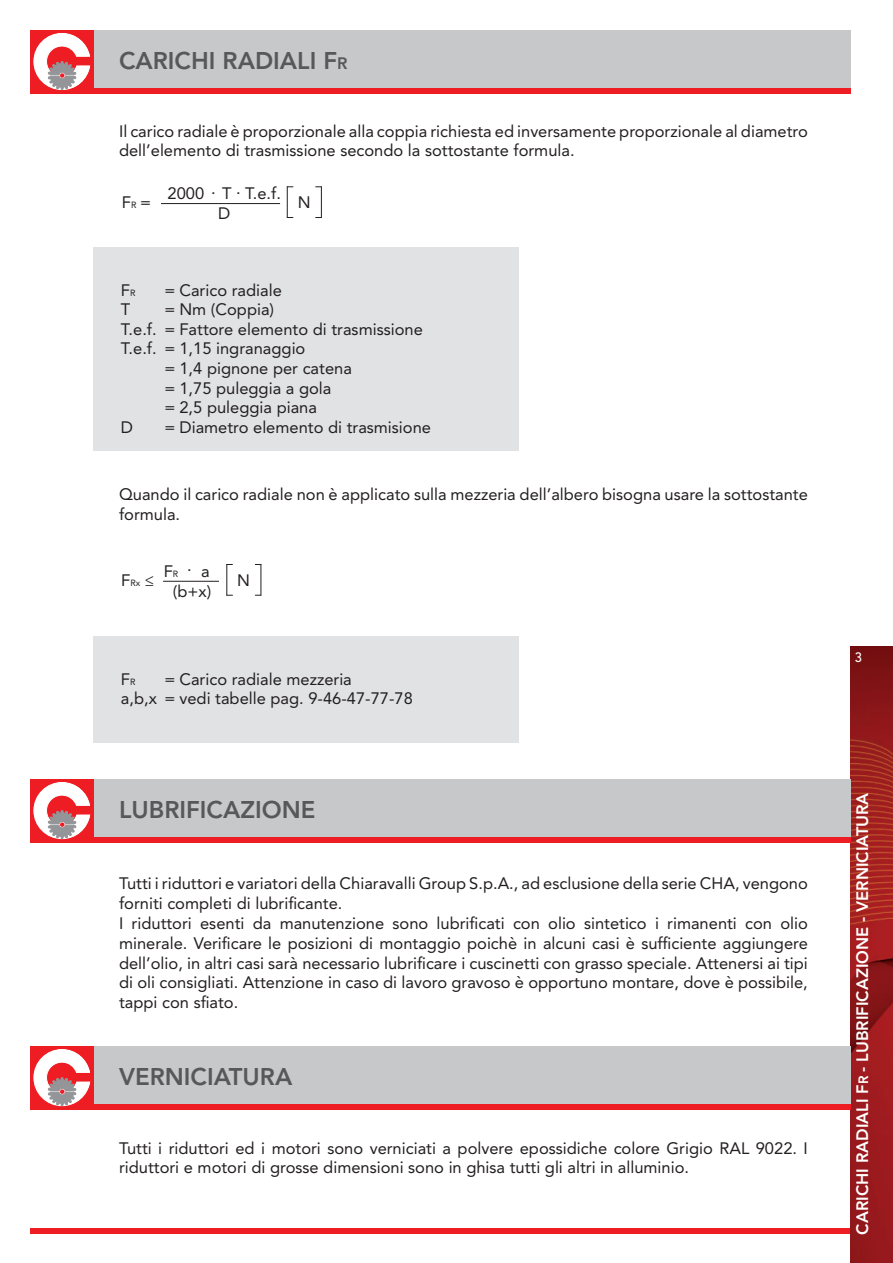
<style>
.page{position:relative;width:893px;height:1263px;background:#fff}
.page>*{position:absolute;margin:0;border:0;box-sizing:border-box;transform-origin:0 0}
.t1{font:800 24px "Avenir LT Std";color:#57585a}
.t2{font:16.5px/19.8px "Avenir LT Std";color:#231f20}
.t3{font:800 16.5px "Avenir LT Std";color:#fff}
.t4{font:500 13.5px "Avenir LT Std";color:#fff;scale:.95 1}
.s1{font-size:16.5px}
.s2{font-size:9px}
.s3{font-size:13.5px}
</style>
<div class="page">
<div style="left:30px;top:1228px;width:828px;height:5px;background:#ee1d23"></div>
<img style="left:850px;top:646px;width:43px;height:617px">
<div style="left:30px;top:30px;width:820px;height:64px;background:#c7c8ca"></div>
<div style="left:30px;top:779px;width:820px;height:64px;background:#c7c8ca"></div>
<div style="left:30px;top:1046px;width:820px;height:64px;background:#c7c8ca"></div>
<div style="left:30px;top:30px;width:64px;height:64px;background:#ee1d23"></div>
<svg style="left:33px;top:33px;width:58px;height:57px"></svg>
<div style="left:30px;top:779px;width:64px;height:64px;background:#ee1d23"></div>
<svg style="left:33px;top:782px;width:58px;height:57px"></svg>
<div style="left:30px;top:1046px;width:64px;height:64px;background:#ee1d23"></div>
<svg style="left:33px;top:1049px;width:58px;height:57px"></svg>
<div style="left:93px;top:88px;width:757px;height:6px;background:#ee1d23"></div>
<div style="left:93px;top:837px;width:757px;height:6px;background:#ee1d23"></div>
<div style="left:93px;top:1104px;width:757px;height:6px;background:#ee1d23"></div>
<hr style="left:161px;top:203px;width:119px;height:1px;background:#231f20">
<hr style="left:287px;top:186px;width:1px;height:32px;background:#231f20">
<hr style="left:321px;top:186px;width:1px;height:32px;background:#231f20">
<hr style="left:163px;top:581px;width:56px;height:1px;background:#231f20">
<hr style="left:226px;top:564px;width:1px;height:32px;background:#231f20">
<hr style="left:261px;top:564px;width:1px;height:32px;background:#231f20">
<div style="left:94px;top:247px;width:425px;height:204px;background:#e1e2e4"></div>
<div style="left:94px;top:636px;width:425px;height:107px;background:#e1e2e4"></div>
<h1 class="t1" style="left:119px;top:46px;width:230px">CARICHI RADIALI F<span class="s1">R</span></h1>
<p class="t2" style="left:119px;top:121px;width:690px">Il carico radiale è proporzionale alla coppia richiesta ed inversamente proporzionale al diametro dell’elemento di trasmissione secondo la sottostante formula.</p>
<p class="t2" style="left:168px;top:184px;width:115px;text-align:center">2000 T T.e.f.<br>D</p>
<p class="t2" style="left:211px;top:178px;width:31px">. .</p>
<p class="t2" style="left:122px;top:192px;width:31px">F<span class="s2">R</span> =</p>
<p class="t2" style="left:298px;top:192px;width:14px">N</p>
<p class="t2" style="left:121px;top:280px;width:16px">F<span class="s2">R</span></p>
<p class="t2" style="left:164px;top:280px;width:119px">= Carico radiale</p>
<p class="t2" style="left:121px;top:300px;width:11px">T</p>
<p class="t2" style="left:164px;top:300px;width:111px">= Nm (Coppia)</p>
<p class="t2" style="left:121px;top:319px;width:303px">T.e.f. = Fattore elemento di trasmissione</p>
<p class="t2" style="left:121px;top:339px;width:186px">T.e.f. = 1,15 ingranaggio</p>
<p class="t2" style="left:164px;top:358px;width:189px">= 1,4 pignone per catena</p>
<p class="t2" style="left:164px;top:378px;width:168px">= 1,75 puleggia a gola</p>
<p class="t2" style="left:164px;top:397px;width:154px">= 2,5 puleggia piana</p>
<p class="t2" style="left:121px;top:417px;width:14px">D</p>
<p class="t2" style="left:164px;top:417px;width:268px">= Diametro elemento di trasmisione</p>
<p class="t2" style="left:119px;top:485px;width:690px">Quando il carico radiale non è applicato sulla mezzeria dell’albero bisogna usare la sottostante formula.</p>
<p class="t2" style="left:121px;top:570px;width:35px">F<span class="s2">Rx</span> ≤</p>
<p class="t2" style="left:164px;top:561px;width:16px">F<span class="s2">R</span></p>
<p class="t2" style="left:173px;top:562px;width:40px;text-align:right">a (b+x)</p>
<p class="t2" style="left:187px;top:556px;width:6px">.</p>
<p class="t2" style="left:237px;top:570px;width:14px">N</p>
<p class="t2" style="left:121px;top:670px;width:294px;text-indent:43px">= Carico radiale mezzeria<br>a,b,x = vedi tabelle pag. 9-46-47-77-78</p>
<p class="t2" style="left:121px;top:669px;width:16px">F<span class="s2">R</span></p>
<h1 class="t1" style="left:119px;top:795px;width:198px">LUBRIFICAZIONE</h1>
<p class="t2" style="left:119px;top:874px;width:690px">Tutti i riduttori e variatori della Chiaravalli Group S.p.A., ad esclusione della serie CHA, vengono forniti completi di lubrificante.<br>I riduttori esenti da manutenzione sono lubrificati con olio sintetico i rimanenti con olio minerale. Verificare le posizioni di montaggio poichè in alcuni casi è sufficiente aggiungere dell’olio, in altri casi sarà necessario lubrificare i cuscinetti con grasso speciale. Attenersi ai tipi di oli consigliati. Attenzione in caso di lavoro gravoso è opportuno montare, dove è possibile, tappi con sfiato.</p>
<h1 class="t1" style="left:119px;top:1062px;width:175px">VERNICIATURA</h1>
<p class="t2" style="left:119px;top:1138px;width:690px">Tutti i riduttori ed i motori sono verniciati a polvere epossidiche colore Grigio RAL 9022. I riduttori e motori di grosse dimensioni sono in ghisa tutti gli altri in alluminio.</p>
<p class="t4" style="left:855px;top:650px;width:9px">3</p>
<p class="t3" style="left:853px;top:1234px;width:443px;rotate:-90deg">CARICHI RADIALI F<span class="s3">R</span> - LUBRIFICAZIONE - VERNICIATURA</p>
</div>
